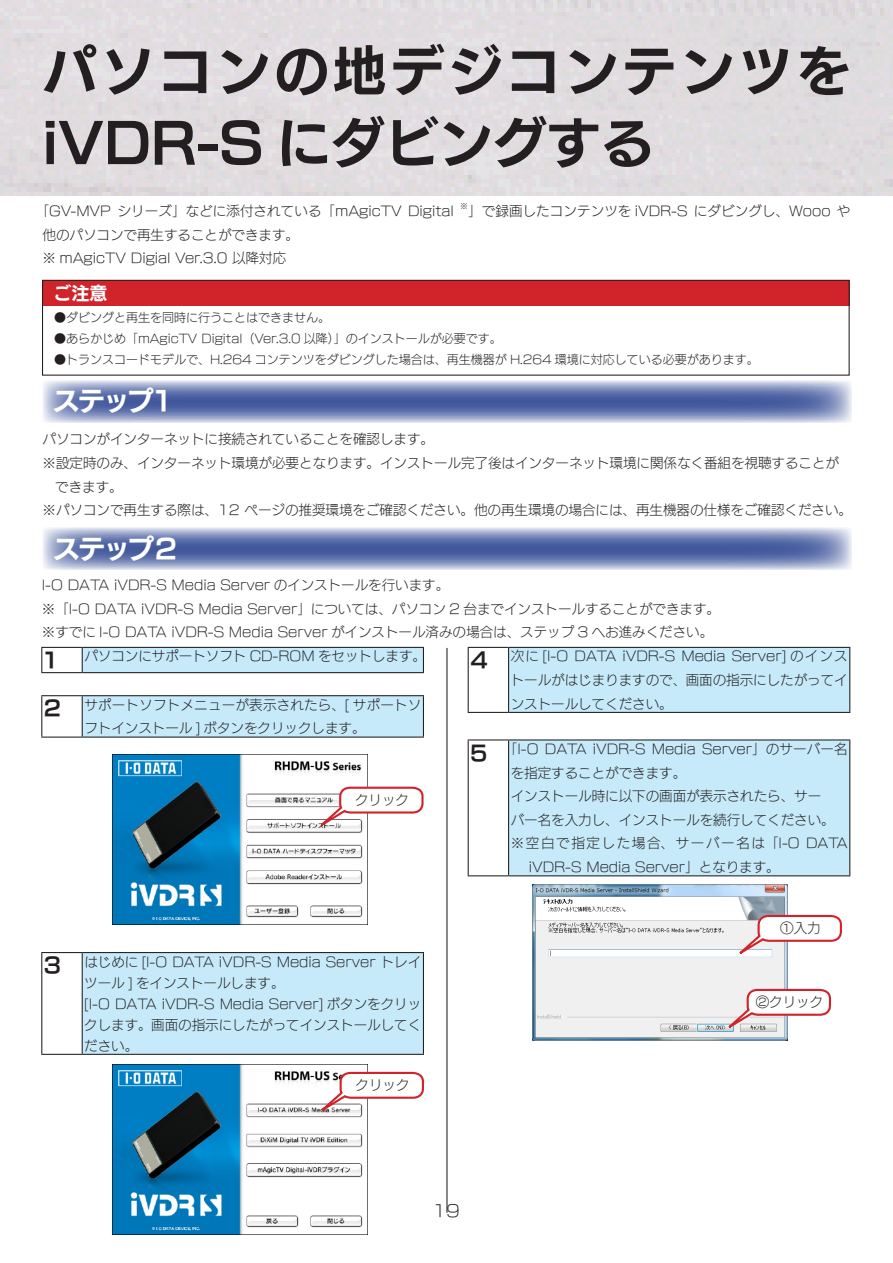
<style>
.page{position:relative;width:893px;height:1263px;background:#fff}
.page>*{position:absolute;margin:0;border:0;box-sizing:border-box;transform-origin:0 0}
.t1{font:54px/72px "New Rodin Pro B";letter-spacing:.075em;color:#231f20}
.t2{font:27px "New Rodin Pro B";letter-spacing:-.08em;color:#fff}
.t3{font:18px "New Rodin Pro B";color:#fff}
.t4{font:16.5px "New Rodin Pro L";color:#231f20}
.t5{font:13.5px/23.7px "New Rodin Pro L";color:#231f20}
.t6{font:13.5px/23.7px "New Rodin Pro L";letter-spacing:.02em;color:#231f20}
.t7{font:13.5px "New Rodin Pro L";letter-spacing:.125em;color:#231f20}
.t8{font:12px "New Rodin Pro L";color:#231f20}
.t9{font:7.8px "New Rodin Pro L";color:#231f20}
.s1{font-family:"New Rodin Pro B";font-size:21px}
</style>
<div class="page">
<svg style="left:43px;top:380px;width:809px;height:43px;background:#7f8ebc"></svg>
<svg style="left:43px;top:527px;width:809px;height:43px;background:#7f8ebc"></svg>
<div style="left:43px;top:280px;width:807px;height:26px;background:#d1232a"></div>
<div style="left:42px;top:280px;width:808px;height:96px;border:1px solid #231f20"></div>
<div style="left:509px;top:647px;width:341px;height:65px;background:#c6eafa"></div>
<hr style="left:468px;top:647px;width:41px;height:1px;background:#231f20">
<hr style="left:468px;top:648px;width:1px;height:64px;background:#231f20">
<hr style="left:509px;top:647px;width:341px;height:1px;background:#231f20">
<hr style="left:508px;top:648px;width:1px;height:64px;background:#231f20">
<hr style="left:849px;top:648px;width:1px;height:64px;background:#231f20">
<hr style="left:468px;top:712px;width:41px;height:1px;background:#231f20">
<hr style="left:509px;top:712px;width:341px;height:1px;background:#231f20">
<div style="left:509px;top:740px;width:341px;height:136px;background:#c6eafa"></div>
<hr style="left:468px;top:739px;width:41px;height:1px;background:#231f20">
<hr style="left:468px;top:740px;width:1px;height:135px;background:#231f20">
<hr style="left:509px;top:739px;width:341px;height:1px;background:#231f20">
<hr style="left:508px;top:740px;width:1px;height:135px;background:#231f20">
<hr style="left:849px;top:740px;width:1px;height:135px;background:#231f20">
<hr style="left:468px;top:875px;width:41px;height:1px;background:#231f20">
<hr style="left:509px;top:875px;width:341px;height:1px;background:#231f20">
<hr style="left:446px;top:648px;width:1px;height:565px;background:#231f20">
<div style="left:82px;top:647px;width:341px;height:26px;background:#c6eafa"></div>
<hr style="left:41px;top:647px;width:41px;height:1px;background:#231f20">
<svg style="left:41px;top:648px;width:1px;height:24px"></svg>
<hr style="left:82px;top:647px;width:342px;height:1px;background:#231f20">
<svg style="left:82px;top:648px;width:1px;height:24px"></svg>
<svg style="left:423px;top:648px;width:1px;height:24px"></svg>
<hr style="left:41px;top:672px;width:41px;height:1px;background:#231f20">
<hr style="left:82px;top:672px;width:342px;height:1px;background:#231f20">
<div style="left:82px;top:696px;width:341px;height:41px;background:#c6eafa"></div>
<hr style="left:41px;top:695px;width:41px;height:1px;background:#231f20">
<hr style="left:41px;top:696px;width:1px;height:40px;background:#231f20">
<hr style="left:82px;top:695px;width:342px;height:1px;background:#231f20">
<hr style="left:82px;top:696px;width:1px;height:40px;background:#231f20">
<hr style="left:423px;top:696px;width:1px;height:40px;background:#231f20">
<hr style="left:41px;top:736px;width:41px;height:2px;background:#231f20">
<hr style="left:82px;top:736px;width:342px;height:2px;background:#231f20">
<div style="left:82px;top:952px;width:341px;height:102px;background:#c6eafa"></div>
<hr style="left:41px;top:952px;width:41px;height:1px;background:#231f20">
<hr style="left:41px;top:953px;width:1px;height:101px;background:#231f20">
<hr style="left:82px;top:952px;width:342px;height:1px;background:#231f20">
<hr style="left:82px;top:953px;width:1px;height:101px;background:#231f20">
<hr style="left:423px;top:953px;width:1px;height:101px;background:#231f20">
<hr style="left:41px;top:1054px;width:41px;height:1px;background:#231f20">
<hr style="left:82px;top:1054px;width:342px;height:1px;background:#231f20">
<img style="left:113px;top:754px;width:255px;height:170px">
<svg style="left:303px;top:786px;width:121px;height:53px"></svg>
<img style="left:113px;top:1064px;width:255px;height:170px">
<svg style="left:303px;top:1071px;width:121px;height:53px"></svg>
<img style="left:532px;top:885px;width:256px;height:156px">
<svg style="left:721px;top:914px;width:121px;height:53px"></svg>
<svg style="left:710px;top:988px;width:121px;height:53px"></svg>
<h1 class="t1" style="left:43px;top:30px;width:809px">パソコンの地デジコンテンツをiVDR-S にダビングする</h1>
<p class="t5" style="left:36px;top:198px;width:420px">「GV-MVP シリーズ」などに添付されている「mAgicTV Digital</p>
<p class="t9" style="left:460px;top:200px;width:9px">※</p>
<p class="t5" style="left:468px;top:198px;width:384px">」で録画したコンテンツを iVDR-S にダビングし、Wooo や</p>
<p class="t5" style="left:43px;top:221px;width:258px">他のパソコンで再生することができます。※ mAgicTV Digial Ver.3.0 以降対応</p>
<h3 class="t3" style="left:53px;top:278px;width:56px">ご注意</h3>
<p class="t8" style="left:54px;top:307px;width:278px">●ダビングと再生を同時に行うことはできません。</p>
<p class="t8" style="left:54px;top:328px;width:449px">●あらかじめ「mAgicTV Digital（Ver.3.0 以降）」のインストールが必要です。</p>
<p class="t8" style="left:54px;top:349px;width:706px">●トランスコードモデルで、H.264 コンテンツをダビングした場合は、再生機器が H.264 環境に対応している必要があります。</p>
<h2 class="t2" style="left:53px;top:378px;width:125px">ステップ１</h2>
<p class="t5" style="left:43px;top:426px;width:393px">パソコンがインターネットに接続されていることを確認します。</p>
<p class="t5" style="left:43px;top:450px;width:798px">※設定時のみ、インターネット環境が必要となります。インストール完了後はインターネット環境に関係なく番組を視聴することが</p>
<p class="t5" style="left:55px;top:473px;width:69px">できます。</p>
<p class="t5" style="left:43px;top:497px;width:811px">※パソコンで再生する際は、12 ページの推奨環境をご確認ください。他の再生環境の場合には、再生機器の仕様をご確認ください。</p>
<h2 class="t2" style="left:53px;top:525px;width:128px">ステップ２</h2>
<p class="t5" style="left:42px;top:572px;width:680px">I-O DATA iVDR-S Media Server のインストールを行います。<br>※「I-O DATA iVDR-S Media Server」については、パソコン 2 台までインストールすることができます。※すでに I-O DATA iVDR-S Media Server がインストール済みの場合は、ステップ 3 へお進みください。</p>
<p class="t5" style="left:40px;top:643px;width:387px"><span class="s1">１</span> パソコンにサポートソフト CD-ROM をセットします。</p>
<p class="t6" style="left:84px;top:692px;width:339px;text-indent:-40px"><span class="s1">2</span> サポートソフトメニューが表示されたら、[ サポートソフトインストール ] ボタンをクリックします。</p>
<p class="t5" style="left:355px;top:787px;width:55px">クリック</p>
<p class="t5" style="left:84px;top:950px;width:338px;line-height:21px;text-indent:-40px"><span class="s1">3</span> はじめに [I-O DATA iVDR-S Media Server トレイツール ] をインストールします。<br>[I-O DATA iVDR-S Media Server] ボタンをクリックします。画面の指示にしたがってインストールしてください。</p>
<p class="t5" style="left:355px;top:1072px;width:55px">クリック</p>
<p class="t5" style="left:511px;top:643px;width:338px;text-align:justify;text-indent:-41px"><span class="s1">４</span> 次に [I-O DATA iVDR-S Media Server] のインストールがはじまりますので、画面の指示にしたがってインストールしてください。</p>
<p class="t5" style="left:470px;top:736px;width:379px"><span class="s1">5</span> 「I-O DATA iVDR-S Media Server」のサーバー名</p>
<p class="t5" style="left:511px;top:759px;width:177px">を指定することができます。</p>
<p class="t5" style="left:511px;top:783px;width:312px">インストール時に以下の画面が表示されたら、サー</p>
<p class="t5" style="left:511px;top:807px;width:326px">バー名を入力し、インストールを続行してください。</p>
<p class="t7" style="left:511px;top:832px;width:338px">※空白で指定した場合、サーバー名は「I-O DATA</p>
<p class="t5" style="left:529px;top:854px;width:252px">iVDR-S Media Server」となります。</p>
<p class="t5" style="left:780px;top:915px;width:42px">①入力</p>
<p class="t5" style="left:756px;top:989px;width:69px">②クリック</p>
<p class="t4" style="left:433px;top:1196px;width:28px">19</p>
</div>
